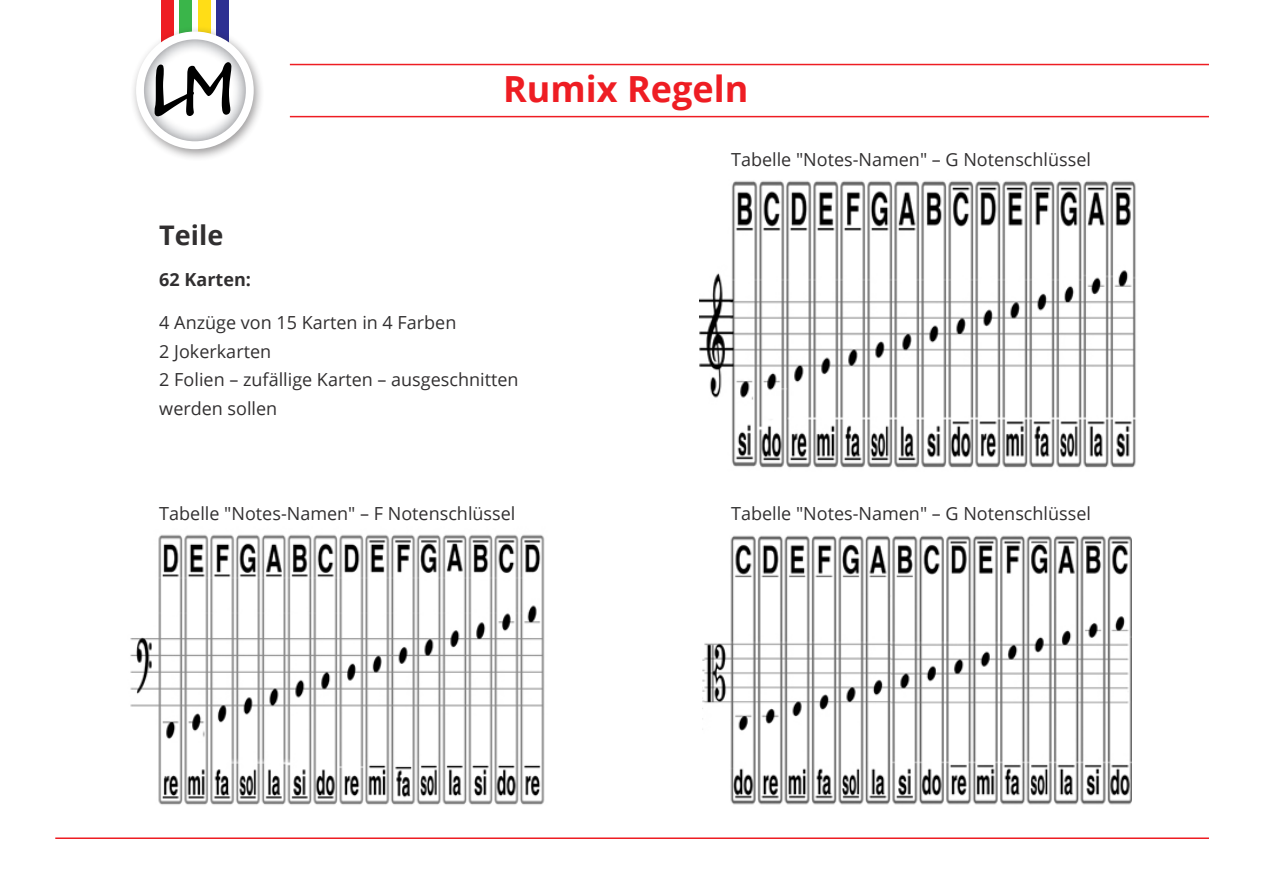
<style>
.page{position:relative;width:1263px;height:893px;background:#fff}
.page>*{position:absolute;margin:0;border:0;box-sizing:border-box;transform-origin:0 0}
.t1{font:700 36px "Open Sans";color:#ee1d23}
.t2{font:700 27px "Open Sans";color:#312f30}
.t3{font:18px/28.5px "Open Sans";color:#312f30}
.t4{font:700 18px "Open Sans";color:#312f30}
</style>
<div class="page">
<img style="left:699px;top:181px;width:437px;height:287px">
<img style="left:130px;top:534px;width:415px;height:271px">
<img style="left:702px;top:535px;width:429px;height:270px">
<hr style="left:55px;top:837px;width:1154px;height:2px;background:#ee1d23">
<hr style="left:290px;top:116px;width:919px;height:1px;background:#ee1d23">
<hr style="left:290px;top:64px;width:919px;height:1px;background:#ee1d23">
<div style="left:216px;top:0;width:13px;height:123px;background:#2e3092"></div>
<div style="left:198px;top:0;width:12px;height:123px;background:#ffdd17"></div>
<div style="left:180px;top:0;width:12px;height:123px;background:#3ab54a"></div>
<div style="left:161px;top:0;width:12px;height:123px;background:#ee1d23"></div>
<div style="left:129px;top:26px;width:136px;height:136px;background:#231f20;opacity:.45"></div>
<div style="left:136px;top:32px;width:118px;height:117px;background:#fff;border-radius:50%"></div>
<img style="left:144px;top:39px;width:102px;height:102px">
<svg style="left:155px;top:62px;width:76px;height:55px"></svg>
<h1 class="t1" style="left:503px;top:63px;width:247px">Rumix Regeln</h1>
<h2 class="t2" style="left:159px;top:216px;width:66px">Teile</h2>
<p class="t4" style="left:159px;top:267px;width:93px">62 Karten:</p>
<p class="t3" style="left:159px;top:308px;width:361px">4 Anzüge von 15 Karten in 4 Farben<br>2 Jokerkarten<br>2 Folien – zufällige Karten – ausgeschnitten werden sollen</p>
<p class="t3" style="left:159px;top:499px;width:358px">Tabelle "Notes-Namen" – F Notenschlüssel</p>
<p class="t3" style="left:731px;top:145px;width:361px">Tabelle "Notes-Namen" – G Notenschlüssel</p>
<p class="t3" style="left:731px;top:499px;width:361px">Tabelle "Notes-Namen" – G Notenschlüssel</p>
</div>
